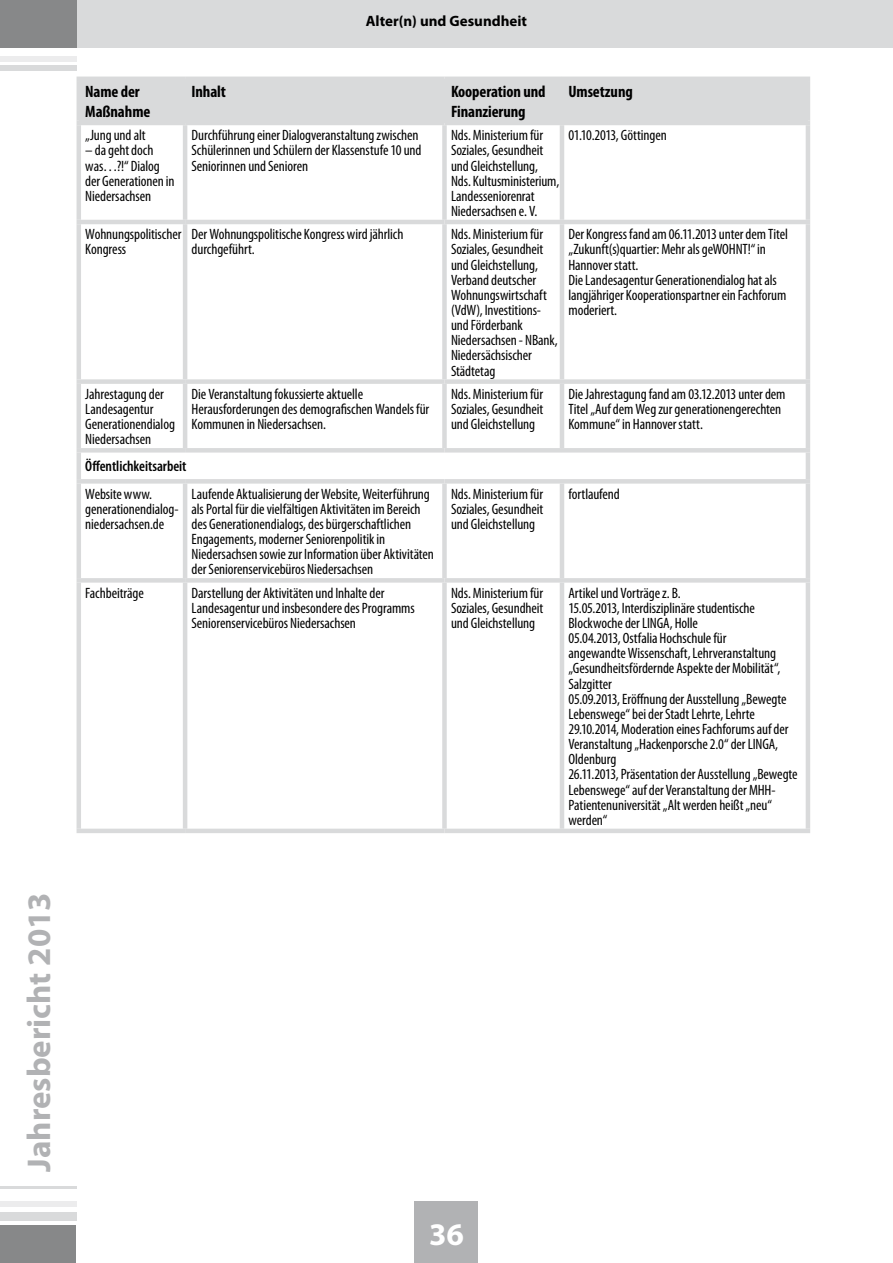
<style>
.page{position:relative;width:893px;height:1263px;background:#fff}
.page>*{position:absolute;margin:0;border:0;box-sizing:border-box;transform-origin:0 0}
.t1{font:700 33px "Myriad Pro";color:#b1b2b4}
.t2{font:700 31.5px "Myriad Pro";color:#fff}
.t3{font:700 condensed 16.5px/19.8px "Myriad Pro";letter-spacing:-.005em;color:#000}
.t4{font:condensed 15px/15.1px "Myriad Pro";letter-spacing:-.005em;color:#000}
.t5{font:600 condensed 15px "Myriad Pro";letter-spacing:-.005em;color:#000}
.t6{font:700 15px "Myriad Pro";color:#000}
</style>
<div class="page">
<div style="left:81px;top:81px;width:725px;height:40px;background:#d9dadb"></div>
<hr style="left:77px;top:125px;width:4px;height:95px;background:#d9dadb">
<hr style="left:183px;top:125px;width:4px;height:95px;background:#d9dadb">
<div style="left:442px;top:125px;width:5px;height:95px;background:#d9dadb"></div>
<hr style="left:560px;top:125px;width:4px;height:95px;background:#d9dadb">
<hr style="left:806px;top:125px;width:4px;height:95px;background:#d9dadb">
<hr style="left:77px;top:224px;width:4px;height:155px;background:#d9dadb">
<hr style="left:183px;top:224px;width:4px;height:155px;background:#d9dadb">
<div style="left:442px;top:224px;width:5px;height:155px;background:#d9dadb"></div>
<hr style="left:560px;top:224px;width:4px;height:155px;background:#d9dadb">
<hr style="left:806px;top:224px;width:4px;height:155px;background:#d9dadb">
<hr style="left:77px;top:384px;width:4px;height:64px;background:#d9dadb">
<hr style="left:183px;top:384px;width:4px;height:64px;background:#d9dadb">
<div style="left:442px;top:384px;width:5px;height:64px;background:#d9dadb"></div>
<hr style="left:560px;top:384px;width:4px;height:64px;background:#d9dadb">
<hr style="left:806px;top:384px;width:4px;height:64px;background:#d9dadb">
<hr style="left:77px;top:453px;width:4px;height:26px;background:#d9dadb">
<hr style="left:806px;top:453px;width:4px;height:26px;background:#d9dadb">
<hr style="left:77px;top:484px;width:4px;height:94px;background:#d9dadb">
<hr style="left:183px;top:484px;width:4px;height:94px;background:#d9dadb">
<div style="left:442px;top:484px;width:5px;height:94px;background:#d9dadb"></div>
<hr style="left:560px;top:484px;width:4px;height:94px;background:#d9dadb">
<hr style="left:806px;top:484px;width:4px;height:94px;background:#d9dadb">
<hr style="left:77px;top:583px;width:4px;height:246px;background:#d9dadb">
<hr style="left:183px;top:583px;width:4px;height:246px;background:#d9dadb">
<div style="left:442px;top:583px;width:5px;height:246px;background:#d9dadb"></div>
<hr style="left:560px;top:583px;width:4px;height:246px;background:#d9dadb">
<hr style="left:806px;top:583px;width:4px;height:246px;background:#d9dadb">
<hr style="left:77px;top:220px;width:108px;height:4px;background:#d9dadb">
<hr style="left:185px;top:220px;width:259px;height:4px;background:#d9dadb">
<hr style="left:444px;top:220px;width:118px;height:4px;background:#d9dadb">
<hr style="left:562px;top:220px;width:248px;height:4px;background:#d9dadb">
<div style="left:77px;top:379px;width:108px;height:5px;background:#d9dadb"></div>
<div style="left:185px;top:379px;width:259px;height:5px;background:#d9dadb"></div>
<div style="left:444px;top:379px;width:118px;height:5px;background:#d9dadb"></div>
<div style="left:562px;top:379px;width:248px;height:5px;background:#d9dadb"></div>
<div style="left:77px;top:448px;width:108px;height:5px;background:#d9dadb"></div>
<div style="left:185px;top:448px;width:259px;height:5px;background:#d9dadb"></div>
<div style="left:444px;top:448px;width:118px;height:5px;background:#d9dadb"></div>
<div style="left:562px;top:448px;width:248px;height:5px;background:#d9dadb"></div>
<div style="left:77px;top:479px;width:108px;height:5px;background:#d9dadb"></div>
<div style="left:185px;top:479px;width:259px;height:5px;background:#d9dadb"></div>
<div style="left:444px;top:479px;width:118px;height:5px;background:#d9dadb"></div>
<div style="left:562px;top:479px;width:248px;height:5px;background:#d9dadb"></div>
<div style="left:77px;top:578px;width:108px;height:5px;background:#d9dadb"></div>
<div style="left:185px;top:578px;width:259px;height:5px;background:#d9dadb"></div>
<div style="left:444px;top:578px;width:118px;height:5px;background:#d9dadb"></div>
<div style="left:562px;top:578px;width:248px;height:5px;background:#d9dadb"></div>
<hr style="left:77px;top:829px;width:108px;height:4px;background:#d9dadb">
<hr style="left:185px;top:829px;width:259px;height:4px;background:#d9dadb">
<hr style="left:444px;top:829px;width:118px;height:4px;background:#d9dadb">
<hr style="left:562px;top:829px;width:248px;height:4px;background:#d9dadb">
<hr style="left:77px;top:77px;width:108px;height:4px;background:#d9dadb">
<hr style="left:77px;top:81px;width:4px;height:40px;background:#d9dadb">
<hr style="left:185px;top:77px;width:259px;height:4px;background:#d9dadb">
<hr style="left:183px;top:81px;width:4px;height:40px;background:#d9dadb">
<hr style="left:444px;top:77px;width:118px;height:4px;background:#d9dadb">
<div style="left:442px;top:81px;width:5px;height:40px;background:#d9dadb"></div>
<hr style="left:562px;top:77px;width:248px;height:4px;background:#d9dadb">
<hr style="left:560px;top:81px;width:4px;height:40px;background:#d9dadb">
<hr style="left:806px;top:81px;width:4px;height:40px;background:#d9dadb">
<hr style="left:77px;top:121px;width:108px;height:4px;background:#d9dadb">
<hr style="left:185px;top:121px;width:259px;height:4px;background:#d9dadb">
<hr style="left:444px;top:121px;width:118px;height:4px;background:#d9dadb">
<hr style="left:562px;top:121px;width:248px;height:4px;background:#d9dadb">
<div style="left:0;top:0;width:893px;height:48px;background:#d9dadb"></div>
<div style="left:0;top:56px;width:77px;height:5px;background:#ececed"></div>
<div style="left:0;top:65px;width:77px;height:6px;background:#d9dadb"></div>
<div style="left:0;top:0;width:77px;height:48px;background:#878889"></div>
<div style="left:0;top:1201px;width:77px;height:5px;background:#ececed"></div>
<hr style="left:0;top:1186px;width:77px;height:3px;background:#d9dadb">
<div style="left:0;top:1225px;width:76px;height:38px;background:#878889"></div>
<div style="left:0;top:1212px;width:77px;height:8px;background:#d9dadb"></div>
<div style="left:415px;top:1201px;width:63px;height:62px;background:#b1b2b4"></div>
<h1 class="t1" style="left:18px;top:1171px;width:281px;rotate:-90deg">Jahresbericht 2013</h1>
<p class="t6" style="left:366px;top:11px;width:163px">Alter(n) und Gesundheit</p>
<p class="t3" style="left:85px;top:81px;width:67px">Name der<br>Maßnahme</p>
<p class="t3" style="left:192px;top:81px;width:36px">Inhalt</p>
<p class="t3" style="left:451px;top:81px;width:96px">Kooperation und<br>Finanzierung</p>
<p class="t3" style="left:568px;top:81px;width:66px">Umsetzung</p>
<p class="t4" style="left:85px;top:127px;width:62px">„Jung und alt</p>
<p class="t4" style="left:85px;top:143px;width:91px">– da geht doch was…?!“ Dialog der Generationen in<br>Niedersachsen</p>
<p class="t4" style="left:192px;top:127px;width:231px">Durchführung einer Dialogveranstaltung zwischen<br>Schülerinnen und Schülern der Klassenstufe 10 und<br>Seniorinnen und Senioren</p>
<p class="t4" style="left:451px;top:127px;width:110px">Nds. Ministerium für<br>Soziales, Gesundheit und Gleichstellung,<br>Nds. Kultusministerium,<br>Landesseniorenrat<br>Niedersachsen e. V.</p>
<p class="t4" style="left:568px;top:127px;width:100px">01.10.2013, Göttingen</p>
<p class="t4" style="left:85px;top:226px;width:98px">Wohnungspolitischer<br>Kongress</p>
<p class="t4" style="left:192px;top:226px;width:213px">Der Wohnungspolitische Kongress wird jährlich durchgeführt.</p>
<p class="t4" style="left:451px;top:226px;width:108px">Nds. Ministerium für<br>Soziales, Gesundheit und Gleichstellung,<br>Verband deutscher<br>Wohnungswirtschaft (VdW), Investitions&shy;und Förderbank<br>Niedersachsen - NBank,<br>Niedersächsischer<br>Städtetag</p>
<p class="t4" style="left:568px;top:226px;width:221px">Der Kongress fand am 06.11.2013 unter dem Titel „Zukunft(s)quartier: Mehr als geWOHNT!“ in Hannover statt.<br>Die Landesagentur Generationendialog hat als langjähriger Kooperationspartner ein Fachforum moderiert.</p>
<p class="t4" style="left:85px;top:386px;width:91px">Jahrestagung der<br>Landesagentur<br>Generationendialog<br>Niedersachsen</p>
<p class="t4" style="left:192px;top:386px;width:239px">Die Veranstaltung fokussierte aktuelle<br>Herausforderungen des demografischen Wandels für<br>Kommunen in Niedersachsen.</p>
<p class="t4" style="left:451px;top:386px;width:94px;text-align:justify">Nds. Ministerium für Soziales, Gesundheit und Gleichstellung</p>
<p class="t4" style="left:568px;top:386px;width:219px">Die Jahrestagung fand am 03.12.2013 unter dem<br>Titel „Auf dem Weg zur generationengerechten<br>Kommune“ in Hannover statt.</p>
<p class="t5" style="left:85px;top:457px;width:103px">Öffentlichkeitsarbeit</p>
<p class="t4" style="left:85px;top:486px;width:95px">Website www. generationendialog&shy;niedersachsen.de</p>
<p class="t4" style="left:192px;top:486px;width:244px">Laufende Aktualisierung der Website, Weiterführung als Portal für die vielfältigen Aktivitäten im Bereich des Generationendialogs, des bürgerschaftlichen Engagements, moderner Seniorenpolitik in Niedersachsen sowie zur Information über Aktivitäten der Seniorenservicebüros Niedersachsen</p>
<p class="t4" style="left:451px;top:486px;width:94px;text-align:justify">Nds. Ministerium für Soziales, Gesundheit und Gleichstellung</p>
<p class="t4" style="left:568px;top:486px;width:53px">fortlaufend</p>
<p class="t4" style="left:85px;top:585px;width:60px">Fachbeiträge</p>
<p class="t4" style="left:192px;top:585px;width:225px">Darstellung der Aktivitäten und Inhalte der<br>Landesagentur und insbesondere des Programms<br>Seniorenservicebüros Niedersachsen</p>
<p class="t4" style="left:451px;top:585px;width:94px;text-align:justify">Nds. Ministerium für Soziales, Gesundheit und Gleichstellung</p>
<p class="t4" style="left:568px;top:585px;width:231px">Artikel und Vorträge z. B.<br>15.05.2013, Interdisziplinäre studentische Blockwoche der LINGA, Holle<br>05.04.2013, Ostfalia Hochschule für<br>angewandte Wissenschaft, Lehrveranstaltung „Gesundheitsfördernde Aspekte der Mobilität“, Salzgitter<br>05.09.2013, Eröffnung der Ausstellung „Bewegte Lebenswege“ bei der Stadt Lehrte, Lehrte 29.10.2014, Moderation eines Fachforums auf der Veranstaltung „Hackenporsche 2.0“ der LINGA, Oldenburg<br>26.11.2013, Präsentation der Ausstellung „Bewegte Lebenswege“ auf der Veranstaltung der MHH-Patientenuniversität „Alt werden heißt „neu“ werden“</p>
<h2 class="t2" style="left:429px;top:1214px;width:36px">36</h2>
</div>
